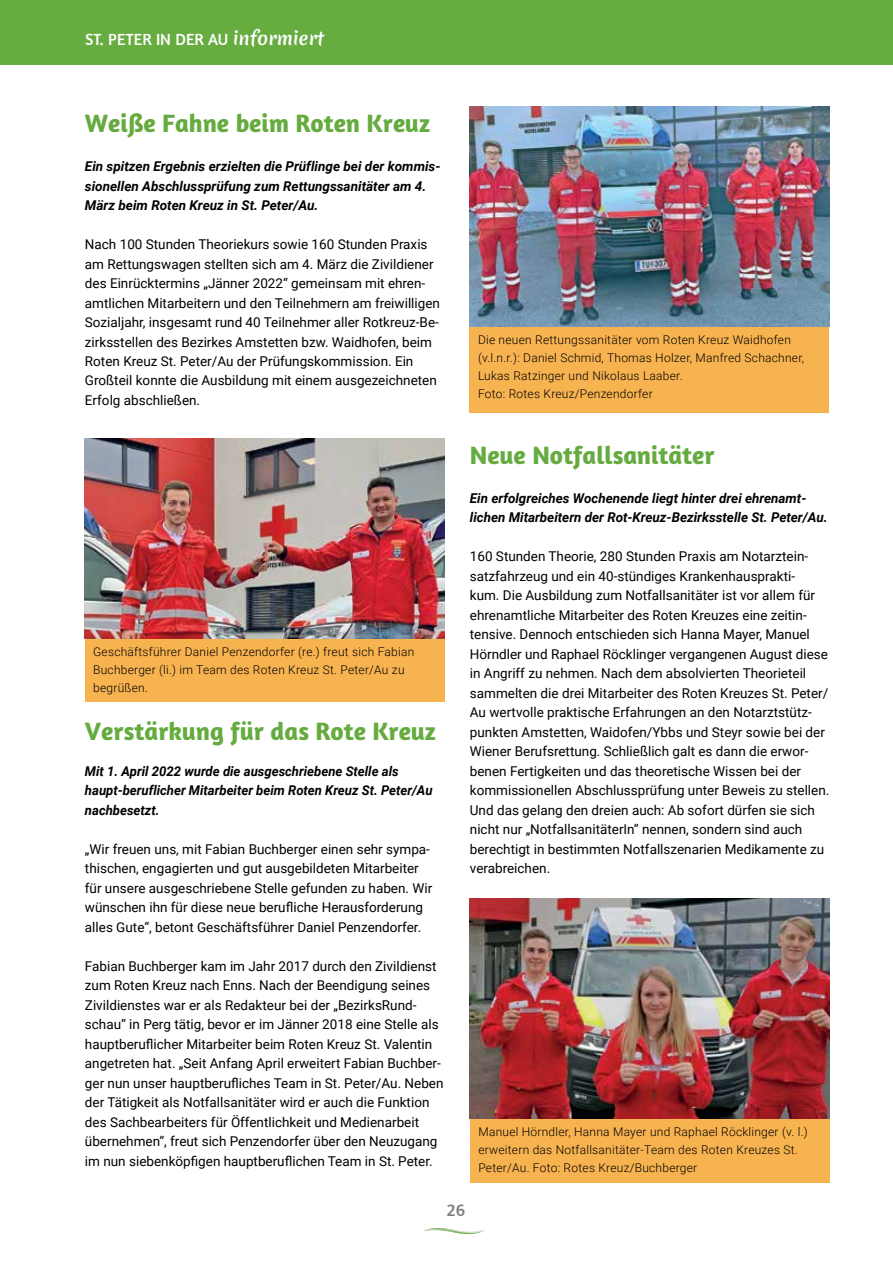
<style>
.page{position:relative;width:893px;height:1263px;background:#fff}
.page>*{position:absolute;margin:0;border:0;box-sizing:border-box;transform-origin:0 0}
.t1{font:700 25.5px "Amaranth";color:#65ab3f}
.t2{font:18px "Amaranth";color:#7e8181}
.t3{font:16.5px "Amaranth";color:#fff}
.t4{font:13.5px/19.5px "Roboto";color:#000}
.t5{font:italic 700 13.5px/19.5px "Roboto";color:#000}
.t6{font:300 12px/18px "Roboto";letter-spacing:.02em;color:#000}
.s1{font-family:"Merienda One";font-size:18px}
</style>
<div class="page">
<div style="left:0;top:0;width:893px;height:64px;background:#66ac3f"></div>
<img style="left:423px;top:1228px;width:62px;height:7px">
<div style="left:469px;top:327px;width:360px;height:85px;background:#f8b351"></div>
<img style="left:470px;top:106px;width:360px;height:221px">
<div style="left:470px;top:1119px;width:360px;height:63px;background:#f8b351"></div>
<img style="left:470px;top:898px;width:360px;height:221px">
<div style="left:85px;top:638px;width:359px;height:64px;background:#f8b351"></div>
<img style="left:85px;top:438px;width:359px;height:200px">
<p class="t3" style="left:85px;top:29px;width:240px">ST. PETER IN DER AU <span class="s1">informiert</span></p>
<h1 class="t1" style="left:85px;top:107px;width:346px">Weiße Fahne beim Roten Kreuz</h1>
<p class="t5" style="left:85px;top:156px;width:357px">Ein spitzen Ergebnis erzielten die Prüflinge bei der kommis&shy;sionellen Abschlussprüfung zum Rettungssanitäter am 4.<br>März beim Roten Kreuz in St. Peter/Au.</p>
<p class="t4" style="left:85px;top:234px;width:357px">Nach 100 Stunden Theoriekurs sowie 160 Stunden Praxis am Rettungswagen stellten sich am 4. März die Zivildiener des Einrücktermins „Jänner 2022“ gemeinsam mit ehren&shy;amtlichen Mitarbeitern und den Teilnehmern am freiwilligen Sozialjahr, insgesamt rund 40 Teilnehmer aller Rotkreuz-Be&shy;zirksstellen des Bezirkes Amstetten bzw. Waidhofen, beim Roten Kreuz St. Peter/Au der Prüfungskommission. Ein Großteil konnte die Ausbildung mit einem ausgezeichneten Erfolg abschließen.</p>
<p class="t6" style="left:93px;top:642px;width:323px">Geschäftsführer Daniel Penzendorfer (re.) freut sich Fabian<br>Buchberger (li.) im Team des Roten Kreuz St. Peter/Au zu begrüßen.</p>
<h1 class="t1" style="left:85px;top:715px;width:352px">Verstärkung für das Rote Kreuz</h1>
<p class="t5" style="left:85px;top:760px;width:349px">Mit 1. April 2022 wurde die ausgeschriebene Stelle als haupt-beruflicher Mitarbeiter beim Roten Kreuz St. Peter/Au nachbesetzt.</p>
<p class="t4" style="left:85px;top:838px;width:349px">„Wir freuen uns, mit Fabian Buchberger einen sehr sympa&shy;thischen, engagierten und gut ausgebildeten Mitarbeiter für unsere ausgeschriebene Stelle gefunden zu haben. Wir wünschen ihn für diese neue berufliche Herausforderung alles Gute“, betont Geschäftsführer Daniel Penzendorfer.</p>
<p class="t4" style="left:85px;top:955px;width:360px">Fabian Buchberger kam im Jahr 2017 durch den Zivildienst zum Roten Kreuz nach Enns. Nach der Beendigung seines Zivildienstes war er als Redakteur bei der „BezirksRund&shy;schau“ in Perg tätig, bevor er im Jänner 2018 eine Stelle als hauptberuflicher Mitarbeiter beim Roten Kreuz St. Valentin angetreten hat. „Seit Anfang April erweitert Fabian Buchber&shy;ger nun unser hauptberufliches Team in St. Peter/Au. Neben der Tätigkeit als Notfallsanitäter wird er auch die Funktion des Sachbearbeiters für Öffentlichkeit und Medienarbeit übernehmen“, freut sich Penzendorfer über den Neuzugang im nun siebenköpfigen hauptberuflichen Team in St. Peter.</p>
<p class="t6" style="left:478px;top:331px;width:328px">Die neuen Rettungssanitäter vom Roten Kreuz Waidhofen (v.l.n.r.): Daniel Schmid, Thomas Holzer, Manfred Schachner, Lukas Ratzinger und Nikolaus Laaber.<br>Foto: Rotes Kreuz/Penzendorfer</p>
<h1 class="t1" style="left:470px;top:439px;width:246px">Neue Notfallsanitäter</h1>
<p class="t5" style="left:470px;top:487px;width:359px">Ein erfolgreiches Wochenende liegt hinter drei ehrenamt&shy;lichen Mitarbeitern der Rot-Kreuz-Bezirksstelle St. Peter/Au.</p>
<p class="t4" style="left:470px;top:546px;width:361px">160 Stunden Theorie, 280 Stunden Praxis am Notarztein&shy;satzfahrzeug und ein 40-stündiges Krankenhausprakti-<br>kum. Die Ausbildung zum Notfallsanitäter ist vor allem für ehrenamtliche Mitarbeiter des Roten Kreuzes eine zeitin&shy;tensive. Dennoch entschieden sich Hanna Mayer, Manuel Hörndler und Raphael Röcklinger vergangenen August diese in Angriff zu nehmen. Nach dem absolvierten Theorieteil sammelten die drei Mitarbeiter des Roten Kreuzes St. Peter/ Au wertvolle praktische Erfahrungen an den Notarztstütz&shy;punkten Amstetten, Waidofen/Ybbs und Steyr sowie bei der Wiener Berufsrettung. Schließlich galt es dann die erwor&shy;benen Fertigkeiten und das theoretische Wissen bei der kommissionellen Abschlussprüfung unter Beweis zu stellen.<br>Und das gelang den dreien auch: Ab sofort dürfen sie sich nicht nur „NotfallsanitäterIn“ nennen, sondern sind auch berechtigt in bestimmten Notfallszenarien Medikamente zu verabreichen.</p>
<p class="t6" style="left:478px;top:1122px;width:331px">Manuel Hörndler, Hanna Mayer und Raphael Röcklinger (v. l.) erweitern das Notfallsanitäter-Team des Roten Kreuzes St.<br>Peter/Au. Foto: Rotes Kreuz/Buchberger</p>
<h2 class="t2" style="left:447px;top:1199px;width:20px">26</h2>
</div>
